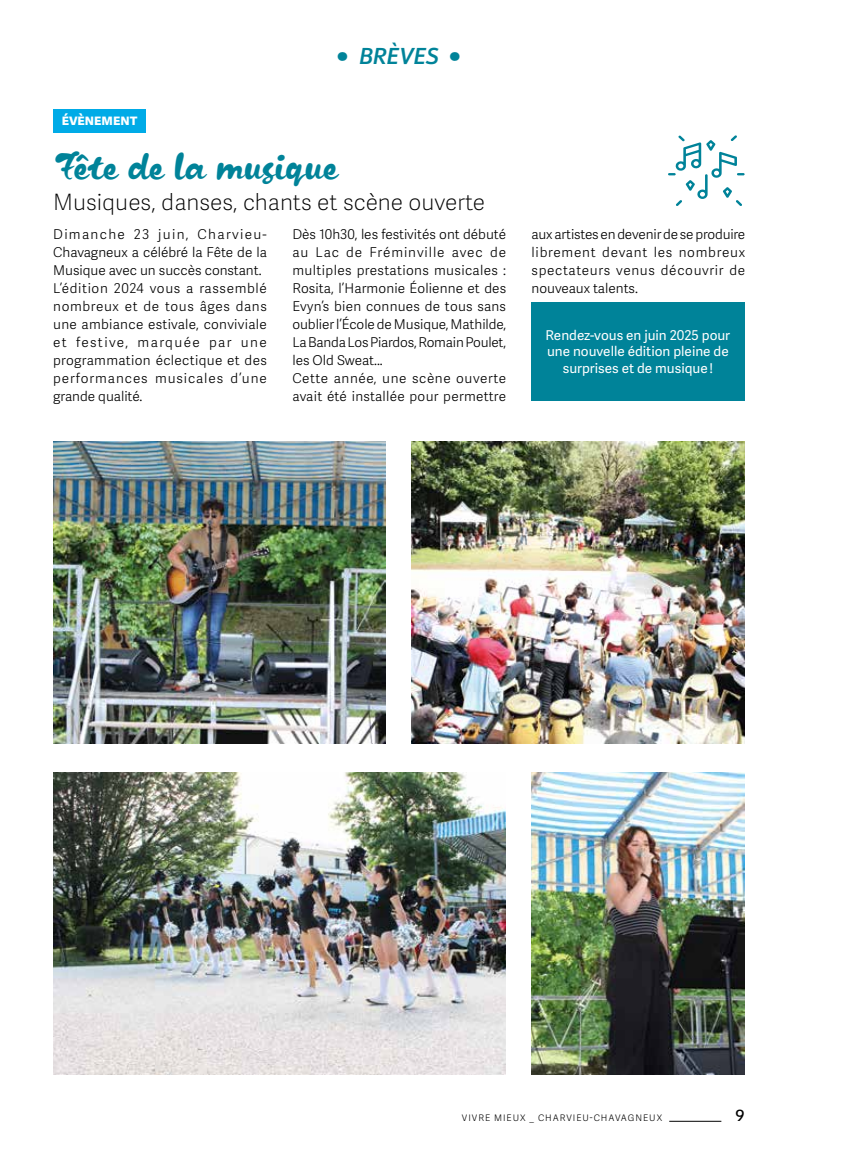
<style>
.page{position:relative;width:851px;height:1149px;background:#fff}
.page>*{position:absolute;margin:0;border:0;box-sizing:border-box;transform-origin:0 0}
.t1{font:36px "Kapelka New";color:#008399}
.t2{font:100 22.5px "Adelle Sans";color:#000}
.t3{font:italic 600 22.5px "URW Form";color:#008399}
.t4{font:500 15.75px "URW Form";color:#000}
.t5{font:700 15px "Adelle Sans";color:#fff}
.t6{font:300 13.5px/18px "Adelle Sans";letter-spacing:.02em;color:#000}
.t7{font:13.5px/16.5px "Adelle Sans";color:#fff;text-align:center}
.t8{font:300 9px "Adelle Sans";letter-spacing:.11em;color:#000}
.s1{font-weight:800;font-style:normal}
</style>
<div class="page">
<hr style="left:669px;top:1120px;width:52px;height:1px;background:#000">
<div style="left:53px;top:109px;width:93px;height:24px;background:#00abe7"></div>
<img style="left:53px;top:441px;width:333px;height:302px">
<img style="left:412px;top:441px;width:332px;height:302px">
<img style="left:531px;top:772px;width:213px;height:301px">
<img style="left:53px;top:772px;width:452px;height:301px">
<svg style="left:668px;top:135px;width:76px;height:71px"></svg>
<div style="left:531px;top:302px;width:213px;height:98px;background:#008399"></div>
<p class="t5" style="left:62px;top:111px;width:77px">évènement</p>
<h2 class="t3" style="left:336px;top:40px;width:127px"><span class="s1">•</span> BRÈVES <span class="s1">•</span></h2>
<h1 class="t1" style="left:53px;top:142px;width:285px">Fête de la musique</h1>
<h2 class="t2" style="left:53px;top:189px;width:433px">Musiques, danses, chants et scène ouverte</h2>
<p class="t6" style="left:53px;top:225px;width:215px">Dimanche 23 juin, Charvieu-<br>Chavagneux a célébré la Fête de la<br>Musique avec un succès constant.<br>L’édition 2024 vous a rassemblé nombreux et de tous âges dans une ambiance estivale, conviviale et festive, marquée par une programmation éclectique et des performances musicales d’une grande qualité.</p>
<p class="t6" style="left:292px;top:225px;width:215px">Dès 10h30, les festivités ont débuté au Lac de Fréminville avec de multiples prestations musicales :<br>Rosita, l’Harmonie Éolienne et des<br>Evyn’s bien connues de tous sans oublier l’École de Musique, Mathilde,<br>La Banda Los Piardos, Romain Poulet, les Old Sweat...<br>Cette année, une scène ouverte avait été installée pour permettre</p>
<p class="t6" style="left:531px;top:225px;width:215px;text-align:justify">aux artistes en devenir de se produire librement devant les nombreux spectateurs venus découvrir de nouveaux talents.</p>
<p class="t7" style="left:545px;top:327px;width:186px">Rendez-vous en juin 2025 pour une nouvelle édition pleine de surprises et de musique !</p>
<p class="t8" style="left:462px;top:1112px;width:202px">VIVRE MIEUX _ CHARVIEU-CHAVAGNEUX</p>
<p class="t4" style="left:735px;top:1104px;width:11px">9</p>
</div>
